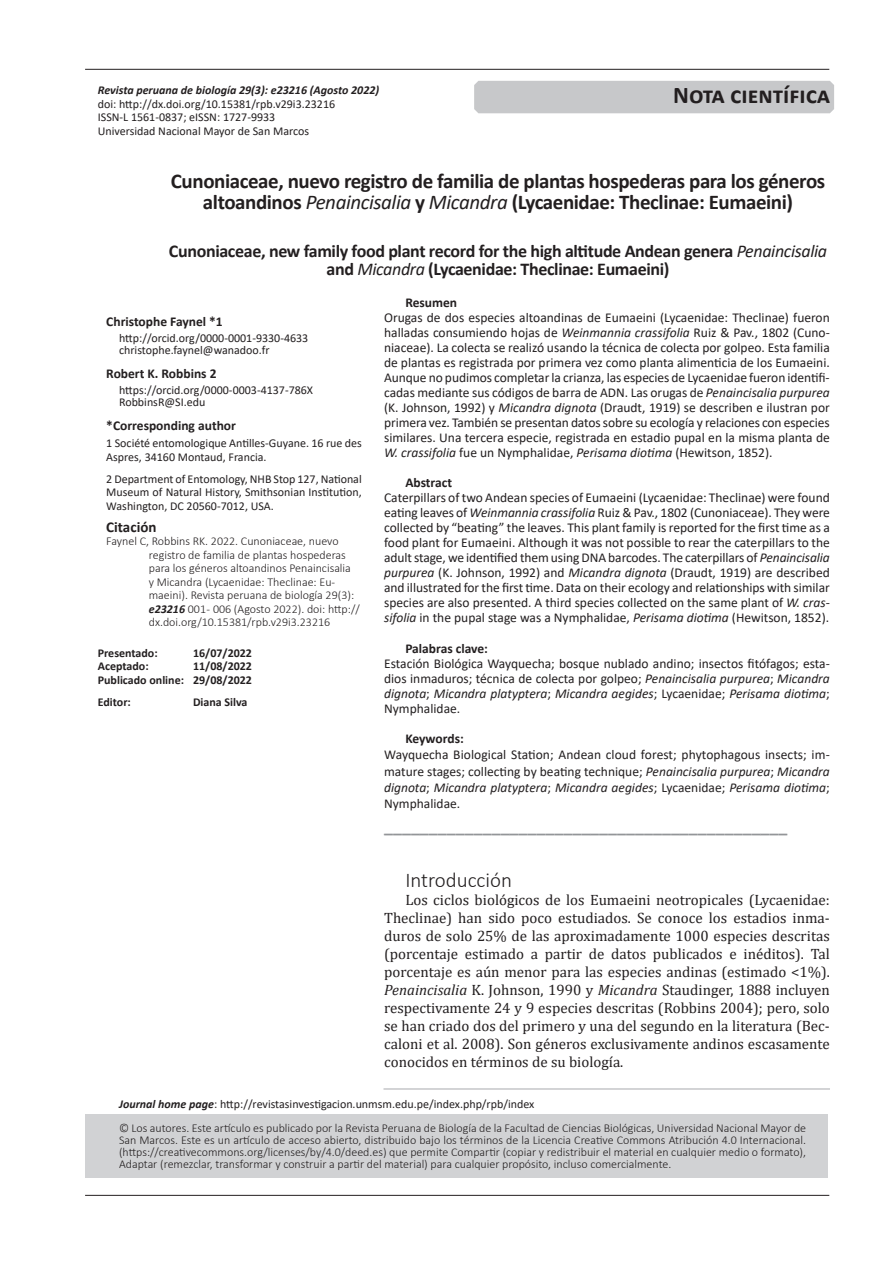
<style>
.page{position:relative;width:893px;height:1263px;background:#fff}
.page>*{position:absolute;margin:0;border:0;box-sizing:border-box;transform-origin:0 0}
.t1{font:700 24px "Calibri";color:#231f20}
.t2{font:700 21px/21px "Calibri";letter-spacing:-.02em;color:#231f20;text-align:center}
.t3{font:300 21px "Calibri";color:#231f20}
.t4{font:700 18px/18px "Calibri";letter-spacing:-.02em;color:#231f20;text-align:center}
.t5{font:700 18px "Calibri";color:#939598}
.t6{font:15px/18px "Cambria";color:#231f20;text-align:justify}
.t7{font:700 15px "Calibri";color:#231f20}
.t8{font:13.5px/15px "Calibri";color:#231f20;text-align:justify}
.t9{font:700 13.5px "Calibri";color:#231f20}
.t10{font:300 12px/13.5px "Calibri";color:#231f20;text-align:justify}
.t11{font:12px/13.5px "Calibri";color:#231f20}
.t12{font:700 12px/13.5px "Calibri";color:#231f20;text-align:right}
.t13{font:italic 700 12px "Calibri";color:#231f20}
.s1{font-weight:400;font-style:italic}
.s2{font-weight:700;font-style:italic}
.s3{font-style:italic}
</style>
<div class="page">
<hr style="left:85px;top:1195px;width:744px;height:1px;background:#231f20">
<hr style="left:85px;top:69px;width:744px;height:1px;background:#231f20">
<div style="left:85px;top:1114px;width:742px;height:64px;background:#d1d2d4"></div>
<hr style="left:383px;top:1089px;width:447px;height:1px;background:#a8a9ad">
<div style="left:474px;top:81px;width:360px;height:32px;background:#c7c8ca"></div>
<p class="t13" style="left:98px;top:82px;width:283px">Revista peruana de biología 29(3): e23216 (Agosto 2022)</p>
<p class="t11" style="left:98px;top:97px;width:239px">doi: http://dx.doi.org/10.15381/rpb.v29i3.23216<br>ISSN-L 1561-0837; eISSN: 1727-9933<br>Universidad Nacional Mayor de San Marcos</p>
<h1 class="t1" style="left:673px;top:78px;width:158px">Nota científica</h1>
<h2 class="t2" style="left:171px;top:170px;width:656px">Cunoniaceae, nuevo registro de familia de plantas hospederas para los géneros altoandinos <span class="s1">Penaincisalia</span> y <span class="s1">Micandra</span> (Lycaenidae: Theclinae: Eumaeini)</h2>
<h3 class="t4" style="left:169px;top:241px;width:660px">Cunoniaceae, new family food plant record for the high altitude Andean genera <span class="s1">Penaincisalia </span>and <span class="s1">Micandra</span> (Lycaenidae: Theclinae: Eumaeini)</h3>
<p class="t9" style="left:106px;top:312px;width:118px">Christophe Faynel *1</p>
<p class="t11" style="left:119px;top:332px;width:191px;line-height:12px">http://orcid.org/0000-0001-9330-4633 christophe.faynel@wanadoo.fr</p>
<p class="t9" style="left:106px;top:364px;width:112px">Robert K. Robbins 2</p>
<p class="t11" style="left:119px;top:384px;width:196px;line-height:12px">https://orcid.org/0000-0003-4137-786X<br>RobbinsR@SI.edu</p>
<p class="t9" style="left:106px;top:415px;width:131px">*Corresponding author</p>
<p class="t11" style="left:106px;top:436px;width:257px">1 Société entomologique Antilles-Guyane. 16 rue des<br>Aspres, 34160 Montaud, Francia.</p>
<p class="t11" style="left:106px;top:472px;width:257px;text-align:justify">2 Department of Entomology, NHB Stop 127, National Museum of Natural History, Smithsonian Institution, Washington, DC 20560-7012, USA.</p>
<p class="t7" style="left:106px;top:516px;width:52px">Citación</p>
<p class="t10" style="left:149px;top:534px;width:212px;text-align:left;text-indent:-43px">Faynel C, Robbins RK. 2022. Cunoniaceae, nuevo registro de familia de plantas hospederas para los géneros altoandinos Penaincisalia<br>y Micandra (Lycaenidae: Theclinae: Eu&shy;maeini). Revista peruana de biología 29(3): <span class="s2">e23216</span> 001 - 006 (Agosto 2022). doi: http:// dx.doi.org/10.15381/rpb.v29i3.23216</p>
<p class="t12" style="left:98px;top:646px;width:61px">Presentado:</p>
<p class="t12" style="left:193px;top:646px;width:60px">16/07/2022</p>
<p class="t12" style="left:98px;top:659px;width:52px">Aceptado:</p>
<p class="t9" style="left:405px;top:293px;width:53px">Resumen</p>
<p class="t8" style="left:384px;top:309px;width:447px">Orugas de dos especies altoandinas de Eumaeini (Lycaenidae: Theclinae) fueron halladas consumiendo hojas de <span class="s3">Weinmannia crassifolia</span> Ruiz &amp; Pav., 1802 (Cuno&shy;niaceae). La colecta se realizó usando la técnica de colecta por golpeo. Esta familia de plantas es registrada por primera vez como planta alimenticia de los Eumaeini.<br>Aunque no pudimos completar la crianza, las especies de Lycaenidae fueron identifi&shy;cadas mediante sus códigos de barra de ADN. Las orugas de <span class="s3">Penaincisalia purpurea </span>(K. Johnson, 1992) y <span class="s3">Micandra dignota</span> (Draudt, 1919) se describen e ilustran por primera vez. También se presentan datos sobre su ecología y relaciones con especies similares. Una tercera especie, registrada en estadio pupal en la misma planta de <span class="s3">W. crassifolia</span> fue un Nymphalidae, <span class="s3">Perisama diotima</span> (Hewitson, 1852).</p>
<p class="t9" style="left:405px;top:473px;width:48px">Abstract</p>
<p class="t8" style="left:384px;top:490px;width:447px">Caterpillars of two Andean species of Eumaeini (Lycaenidae: Theclinae) were found eating leaves of <span class="s3">Weinmannia crassifolia</span> Ruiz &amp; Pav., 1802 (Cunoniaceae). They were collected by “beating” the leaves. This plant family is reported for the first time as a food plant for Eumaeini. Although it was not possible to rear the caterpillars to the adult stage, we identified them using DNA barcodes. The caterpillars of <span class="s3">Penaincisalia purpurea</span> (K. Johnson, 1992) and <span class="s3">Micandra dignota</span> (Draudt, 1919) are described and illustrated for the first time. Data on their ecology and relationships with similar species are also presented. A third species collected on the same plant of <span class="s3">W. cras&shy;sifolia</span> in the pupal stage was a Nymphalidae, <span class="s3">Perisama diotima</span> (Hewitson, 1852).</p>
<p class="t9" style="left:405px;top:639px;width:84px">Palabras clave:</p>
<p class="t8" style="left:384px;top:655px;width:447px">Estación Biológica Wayquecha; bosque nublado andino; insectos fitófagos; esta&shy;dios inmaduros; técnica de colecta por golpeo; <span class="s3">Penaincisalia purpurea</span>; <span class="s3">Micandra dignota</span>; <span class="s3">Micandra platyptera</span>; <span class="s3">Micandra aegides</span>; Lycaenidae; <span class="s3">Perisama diotima</span>; Nymphalidae.</p>
<p class="t9" style="left:405px;top:729px;width:60px">Keywords:</p>
<p class="t8" style="left:384px;top:746px;width:447px;line-height:16.2px">Wayquecha Biological Station; Andean cloud forest; phytophagous insects; im&shy;mature stages; collecting by beating technique; <span class="s3">Penaincisalia purpurea</span>; <span class="s3">Micandra dignota</span>; <span class="s3">Micandra platyptera</span>; <span class="s3">Micandra aegides</span>; Lycaenidae; <span class="s3">Perisama diotima</span>; Nymphalidae.</p>
<h3 class="t5" style="left:384px;top:813px;width:405px">_____________________________________________</h3>
<h2 class="t3" style="left:405px;top:866px;width:108px">Introducción</h2>
<p class="t6" style="left:384px;top:890px;width:447px;text-indent:21px">Los ciclos biológicos de los Eumaeini neotropicales (Lycaenidae:<br>Theclinae) han sido poco estudiados. Se conoce los estadios inma&shy;duros de solo 25% de las aproximadamente 1000 especies descritas (porcentaje estimado a partir de datos publicados e inéditos). Tal porcentaje es aún menor para las especies andinas (estimado &lt;1%).<br><span class="s3">Penaincisalia</span> K. Johnson, 1990 y <span class="s3">Micandra</span> Staudinger, 1888 incluyen respectivamente 24 y 9 especies descritas (Robbins 2004); pero, solo se han criado dos del primero y una del segundo en la literatura (Bec&shy;caloni et al. 2008). Son géneros exclusivamente andinos escasamente conocidos en términos de su biología.</p>
<p class="t12" style="left:98px;top:659px;width:156px">11/08/2022<br>Publicado online: 29/08/2022</p>
<p class="t12" style="left:98px;top:695px;width:35px">Editor:</p>
<p class="t12" style="left:193px;top:695px;width:56px">Diana Silva</p>
<p class="t11" style="left:119px;top:1096px;width:417px"><span class="s2">Journal home page</span>: http://revistasinvestigacion.unmsm.edu.pe/index.php/rpb/index</p>
<p class="t10" style="left:119px;top:1122px;width:689px;line-height:12px">© Los autores. Este artículo es publicado por la Revista Peruana de Biología de la Facultad de Ciencias Biológicas, Universidad Nacional Mayor de San Marcos. Este es un artículo de acceso abierto, distribuido bajo los términos de la Licencia Creative Commons Atribución 4.0 Internacional. (https://creativecommons.org/licenses/by/4.0/deed.es) que permite Compartir (copiar y redistribuir el material en cualquier medio o formato), Adaptar (remezclar, transformar y construir a partir del material) para cualquier propósito, incluso comercialmente.</p>
</div>
